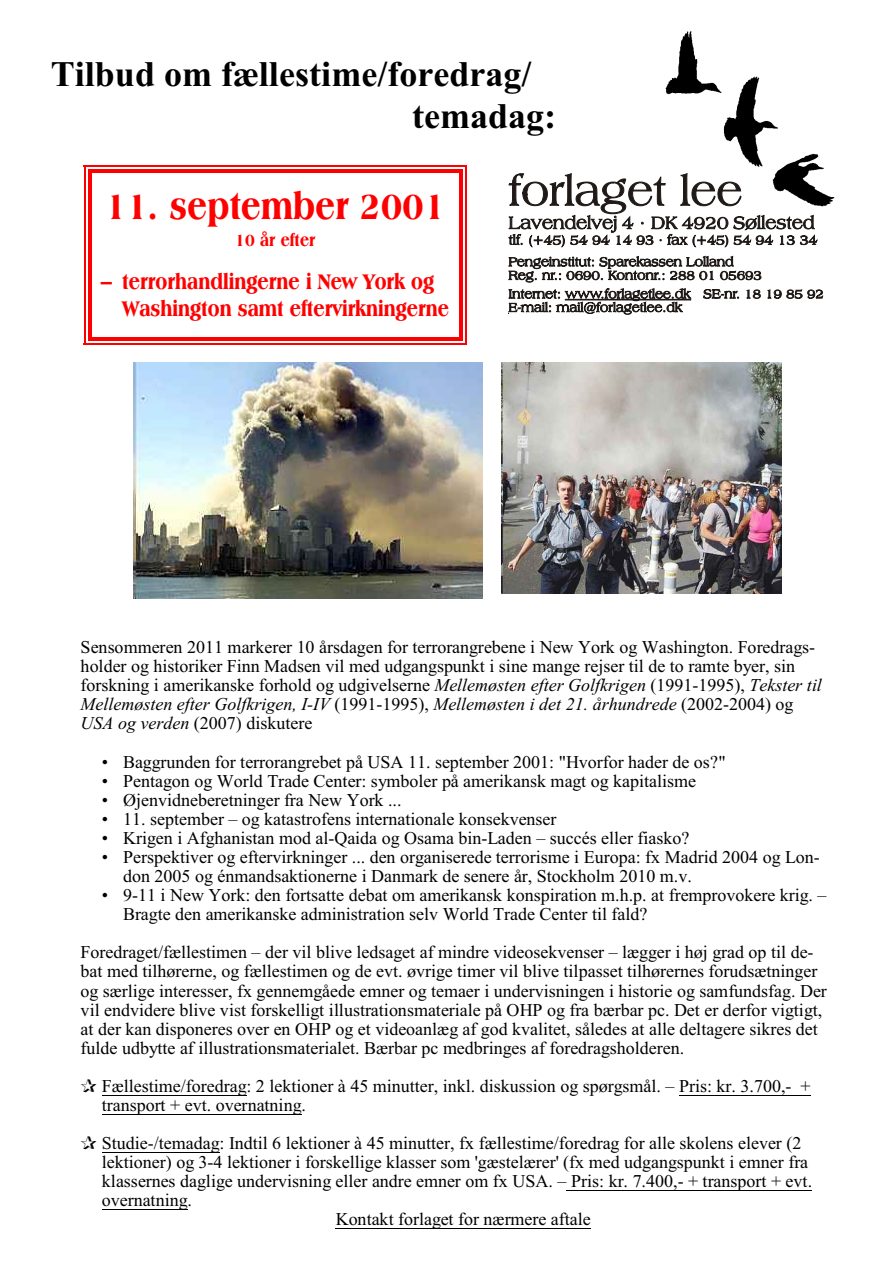
<style>
.page{position:relative;width:894px;height:1263px;background:#fff}
.page>*{position:absolute;margin:0;border:0;box-sizing:border-box;transform-origin:0 0}
.t1{font:39px "Americana X Bd Cn BT";letter-spacing:.01em;color:#f00}
.t2{font:700 36px/42.2px "Times";color:#000}
.t3{font:22.35px/26.7px "Americana X Bd Cn BT";letter-spacing:.005em;color:#f00}
.t4{font:18px/19px "Times";color:#000}
.t5{font:18px "Americana X Bd Cn BT";letter-spacing:.005em;color:#f00}
.s1{font-style:italic}
</style>
<div class="page">
<img style="left:665px;top:31px;width:170px;height:176px">
<svg style="left:508px;top:173px;width:309px;height:74px"></svg>
<svg style="left:509px;top:256px;width:252px;height:26px"></svg>
<svg style="left:508px;top:288px;width:183px;height:26px"></svg>
<svg style="left:703px;top:289px;width:36px;height:10px"></svg>
<svg style="left:747px;top:290px;width:14px;height:9px"></svg>
<svg style="left:768px;top:290px;width:55px;height:9px"></svg>
<img style="left:501px;top:363px;width:280px;height:231px">
<img style="left:134px;top:362px;width:348px;height:237px">
<hr style="left:102px;top:1095px;width:144px;height:1px;background:#000">
<hr style="left:679px;top:1095px;width:132px;height:1px;background:#000">
<hr style="left:102px;top:1114px;width:200px;height:1px;background:#000">
<hr style="left:102px;top:1152px;width:118px;height:1px;background:#000">
<hr style="left:567px;top:1190px;width:245px;height:1px;background:#000">
<hr style="left:102px;top:1209px;width:86px;height:1px;background:#000">
<hr style="left:336px;top:1228px;width:255px;height:1px;background:#000">
<hr style="left:88px;top:169px;width:4px;height:172px;background:#f00">
<hr style="left:459px;top:169px;width:4px;height:172px;background:#f00">
<hr style="left:88px;top:169px;width:375px;height:4px;background:#f00">
<hr style="left:88px;top:337px;width:375px;height:4px;background:#f00">
<hr style="left:84px;top:165px;width:1px;height:180px;background:#f00">
<hr style="left:466px;top:165px;width:1px;height:180px;background:#f00">
<hr style="left:84px;top:165px;width:383px;height:1px;background:#f00">
<hr style="left:84px;top:343px;width:383px;height:2px;background:#f00">
<h2 class="t2" style="left:412px;top:56px;width:146px;text-indent:-361px">Tilbud om fællestime/foredrag/ temadag:</h2>
<h1 class="t1" style="left:105px;top:190px;width:341px">11. september 2001</h1>
<p class="t5" style="left:235px;top:232px;width:82px">10 år efter</p>
<p class="t3" style="left:122px;top:270px;width:329px;text-indent:-21px">– terrorhandlingerne i New York og<br>Washington samt eftervirkningerne</p>
<p class="t4" style="left:81px;top:639px;width:743px">Sensommeren 2011 markerer 10 årsdagen for terrorangrebene i New York og Washington. Foredrags&shy;holder og historiker Finn Madsen vil med udgangspunkt i sine mange rejser til de to ramte byer, sin forskning i amerikanske forhold og udgivelserne <span class="s1">Mellemøsten efter Golfkrigen</span> (1991-1995), <span class="s1">Tekster til Mellemøsten efter Golfkrigen, I-IV</span> (1991-1995), <span class="s1">Mellemøsten i det 21. århundrede</span> (2002-2004) og <span class="s1">USA og verden</span> (2007) diskutere</p>
<p class="t4" style="left:102px;top:754px;width:625px">• Baggrunden for terrorangrebet på USA 11. september 2001: "Hvorfor hader de os?"</p>
<p class="t4" style="left:102px;top:773px;width:596px">• Pentagon og World Trade Center: symboler på amerikansk magt og kapitalisme</p>
<p class="t4" style="left:102px;top:792px;width:301px">• Øjenvidneberetninger fra New York ...</p>
<p class="t4" style="left:102px;top:811px;width:456px">• 11. september – og katastrofens internationale konsekvenser</p>
<p class="t4" style="left:102px;top:830px;width:589px">• Krigen i Afghanistan mod al-Qaida og Osama bin-Laden – succés eller fiasko?</p>
<p class="t4" style="left:123px;top:849px;width:698px;text-indent:-21px">• Perspektiver og eftervirkninger ... den organiserede terrorisme i Europa: fx Madrid 2004 og Lon&shy;don 2005 og énmandsaktionerne i Danmark de senere år, Stockholm 2010 m.v.</p>
<p class="t4" style="left:123px;top:887px;width:705px;text-indent:-21px">• 9-11 i New York: den fortsatte debat om amerikansk konspiration m.h.p. at fremprovokere krig. –<br>Bragte den amerikanske administration selv World Trade Center til fald?</p>
<p class="t4" style="left:81px;top:945px;width:748px">Foredraget/fællestimen – der vil blive ledsaget af mindre videosekvenser – lægger i høj grad op til de&shy;bat med tilhørerne, og fællestimen og de evt. øvrige timer vil blive tilpasset tilhørernes forudsætninger og særlige interesser, fx gennemgåede emner og temaer i undervisningen i historie og samfundsfag. Der vil endvidere blive vist forskelligt illustrationsmateriale på OHP og fra bærbar pc. Det er derfor vigtigt, at der kan disponeres over en OHP og et videoanlæg af god kvalitet, således at alle deltagere sikres det fulde udbytte af illustrationsmaterialet. Bærbar pc medbringes af foredragsholderen.</p>
<p class="t4" style="left:102px;top:1078px;width:710px;text-indent:-21px">❑ Fællestime/foredrag: 2 lektioner à 45 minutter, inkl. diskussion og spørgsmål. – Pris: kr. 3.700,- + transport + evt. overnatning.</p>
<p class="t4" style="left:81px;top:1135px;width:722px">❑ Studie-/temadag: Indtil 6 lektioner à 45 minutter, fx fællestime/foredrag for alle skolens elever (2</p>
<p class="t4" style="left:102px;top:1154px;width:708px">lektioner) og 3-4 lektioner i forskellige klasser som 'gæstelærer' (fx med udgangspunkt i emner fra</p>
<p class="t4" style="left:102px;top:1173px;width:712px">klassernes daglige undervisning eller andre emner om fx USA. – Pris: kr. 7.400,- + transport + evt.</p>
<p class="t4" style="left:102px;top:1193px;width:92px">overnatning.</p>
<p class="t4" style="left:336px;top:1212px;width:257px">Kontakt forlaget for nærmere aftale</p>
</div>
